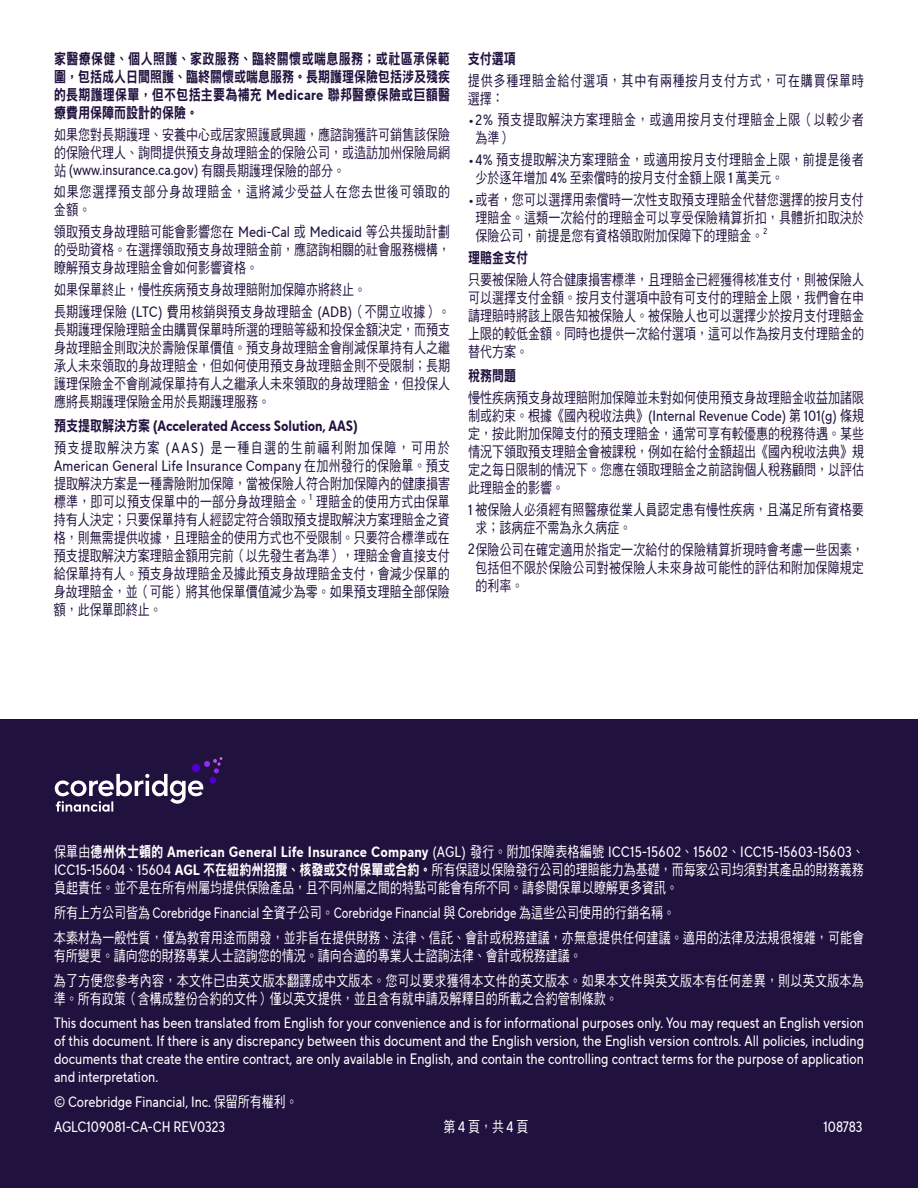
<style>
.page{position:relative;width:918px;height:1188px;background:#fff}
.page>*{position:absolute;margin:0;border:0;box-sizing:border-box;transform-origin:0 0}
.t1{font:15px/18px "DF Hei Std W5";color:#20113e;text-align:justify;scale:.8 1}
.t2{font:15px/18px "TT Norms Pro Cond";color:#fff;text-align:justify}
.t3{font:15px/18px "DF Hei Std W5";color:#fff;scale:.8 1}
.t4{font:15px "TT Norms Pro Cond";color:#20113e}
.t5{font:15px/18px "DF Hei Std W9";color:#20113e;text-align:justify;scale:.8 1}
.t6{font:15px/18px "DF Hei Std W5";letter-spacing:.025em;color:#fff;scale:.8 1}
.t7{font:15px "TT Norms Pro Cond";color:#fff;scale:.91 1}
.t8{font:15px/18px "DF Hei Std W5";letter-spacing:.065em;color:#20113e;scale:.8 1}
.t9{font:15px/18px "DF Hei Std W5";letter-spacing:.02em;color:#20113e;scale:.8 1}
.t10{font:700 15px "TT Norms Pro Cond";color:#20113e}
.t11{font:15px/18px "DF Hei Std W5";letter-spacing:.055em;color:#20113e;scale:.8 1}
.t12{font:15px "DF Hei Std W5";letter-spacing:.115em;color:#20113e;scale:.8 1}
.t13{font:8.7px "TT Norms Pro Cond";color:#20113e}
.s1{font-family:"TT Norms Pro Cond";font-weight:700}
.s2{font-family:"DF Hei Std W5"}
.s3{font-family:"TT Norms Pro Cond"}
.s4{font-family:"DF Hei Std W9";font-weight:400}
.s5{font-family:"DF Hei Std W9"}
.s6{font-weight:700}
</style>
<div class="page">
<div style="left:0;top:719px;width:918px;height:469px;background:#20113e"></div>
<svg style="left:55px;top:757px;width:168px;height:55px"></svg>
<div style="left:209px;top:777px;width:7px;height:7px;background:#4f00c9;border-radius:50%"></div>
<p class="t5" style="left:54px;top:49px;width:497px">家醫療保健、個人照護、家政服務、臨終關懷或喘息服務；或社區承保範圍，包括成人日間照護、臨終關懷或喘息服務。長期護理保險包括涉及殘疾的長期護理保單，但不包括主要為補充 <span class="s1">Medicare</span> 聯邦醫療保險或巨額醫療費用保障而設計的保險。</p>
<p class="t1" style="left:54px;top:125px;width:496px">如果您對長期護理、安養中心或居家照護感興趣，應諮詢獲許可銷售該保險的保險代理人、詢問提供預支身故理賠金的保險公司，或造訪加州保險局網</p>
<p class="t4" style="left:54px;top:160px;width:293px"><span class="s2">站</span> (www.insurance.ca.gov) <span class="s2">有關長期護理保險的部分。</span></p>
<p class="t8" style="left:54px;top:183px;width:497px">如果您選擇預支部分身故理賠金，這將減少受益人在您去世後可領取的金額。</p>
<p class="t1" style="left:54px;top:223px;width:497px">領取預支身故理賠可能會影響您在 <span class="s3">Medi-Cal</span> 或 <span class="s3">Medicaid</span> 等公共援助計劃的受助資格。在選擇領取預支身故理賠金前，應諮詢相關的社會服務機構，瞭解預支身故理賠金會如何影響資格。</p>
<p class="t1" style="left:54px;top:278px;width:497px;line-height:21.8px">如果保單終止，慢性疾病預支身故理賠附加保障亦將終止。<br>長期護理保險 <span class="s3">(LTC)</span> 費用核銷與預支身故理賠金 <span class="s3">(ADB)</span>（不開立收據）。</p>
<p class="t1" style="left:54px;top:320px;width:496px">長期護理保險理賠金由購買保單時所選的理賠等級和投保金額決定，而預支身故理賠金則取決於壽險保單價值。預支身故理賠金會削減保單持有人之繼承人未來領取的身故理賠金，但如何使用預支身故理賠金則不受限制；長期護理保險金不會削減保單持有人之繼承人未來領取的身故理賠金，但投保人應將長期護理保險金用於長期護理服務。</p>
<p class="t10" style="left:54px;top:415px;width:305px"><span class="s4">預支提取解決方案</span> (Accelerated Access Solution, AAS)</p>
<p class="t12" style="left:54px;top:440px;width:496px">預支提取解決方案 <span class="s3">(AAS)</span> 是一種自選的生前福利附加保障，可用於</p>
<p class="t4" style="left:54px;top:455px;width:398px">American General Life Insurance Company <span class="s2">在加州發行的保險單。預支</span></p>
<p class="t1" style="left:54px;top:475px;width:496px">提取解決方案是一種壽險附加保障，當被保險人符合附加保障內的健康損害標準，即可以預支保單中的一部分身故理賠金。</p>
<p class="t13" style="left:310px;top:491px;width:4px">1</p>
<p class="t1" style="left:54px;top:493px;width:496px;text-indent:262px">理賠金的使用方式由保單持有人決定；只要保單持有人經認定符合領取預支提取解決方案理賠金之資格，則無需提供收據，且理賠金的使用方式也不受限制。只要符合標準或在預支提取解決方案理賠金額用完前（以先發生者為準），理賠金會直接支付給保單持有人。預支身故理賠金及據此預支身故理賠金支付，會減少保單的身故理賠金，並（可能）將其他保單價值減少為零。如果預支理賠全部保險額，此保單即終止。</p>
<p class="t5" style="left:468px;top:49px;width:61px">支付選項</p>
<p class="t8" style="left:468px;top:71px;width:497px">提供多種理賠金給付選項，其中有兩種按月支付方式，可在購買保單時選擇：</p>
<p class="t11" style="left:476px;top:111px;width:487px;text-indent:-8px"><span class="s1">•</span> <span class="s3">2%</span> 預支提取解決方案理賠金，或適用按月支付理賠金上限（以較少者為準）</p>
<p class="t9" style="left:475px;top:151px;width:487px;text-indent:-7px"><span class="s1">•</span><span class="s3">4%</span> 預支提取解決方案理賠金，或適用按月支付理賠金上限，前提是後者少於逐年增加 <span class="s3">4%</span> 至索償時的按月支付金額上限 <span class="s3">1</span> 萬美元。</p>
<p class="t1" style="left:476px;top:190px;width:487px;text-indent:-8px"><span class="s1">•</span>或者，您可以選擇用索償時一次性支取預支理賠金代替您選擇的按月支付理賠金。這類一次給付的理賠金可以享受保險精算折扣，具體折扣取決於保險公司，前提是您有資格領取附加保障下的理賠金。</p>
<p class="t13" style="left:764px;top:224px;width:5px">2</p>
<p class="t5" style="left:468px;top:248px;width:76px">理賠金支付</p>
<p class="t1" style="left:468px;top:270px;width:496px">只要被保險人符合健康損害標準，且理賠金已經獲得核准支付，則被保險人可以選擇支付金額。按月支付選項中設有可支付的理賠金上限，我們會在申請理賠時將該上限告知被保險人。被保險人也可以選擇少於按月支付理賠金上限的較低金額。同時也提供一次給付選項，這可以作為按月支付理賠金的替代方案。</p>
<p class="t5" style="left:468px;top:367px;width:61px">稅務問題</p>
<p class="t1" style="left:468px;top:388px;width:496px">慢性疾病預支身故理賠附加保障並未對如何使用預支身故理賠金收益加諸限</p>
<p class="t4" style="left:468px;top:405px;width:397px"><span class="s2">制或約束。根據《國內稅收法典》</span>(Internal Revenue Code) <span class="s2">第</span> 101(g) <span class="s2">條規</span></p>
<p class="t1" style="left:468px;top:424px;width:496px">定，按此附加保障支付的預支理賠金，通常可享有較優惠的稅務待遇。某些情況下領取預支理賠金會被課稅，例如在給付金額超出《國內稅收法典》規定之每日限制的情況下。您應在領取理賠金之前諮詢個人稅務顧問，以評估此理賠金的影響。</p>
<p class="t1" style="left:476px;top:500px;width:487px;text-indent:-8px"><span class="s3">1</span> 被保險人必須經有照醫療從業人員認定患有慢性疾病，且滿足所有資格要求；該病症不需為永久病症。</p>
<p class="t1" style="left:476px;top:540px;width:487px;text-indent:-8px"><span class="s3">2</span> 保險公司在確定適用於指定一次給付的保險精算折現時會考慮一些因素，包括但不限於保險公司對被保險人未來身故可能性的評估和附加保障規定的利率。</p>
<p class="t2" style="left:54px;top:843px;width:811px"><span class="s2">保單由</span><span class="s5">德州休士頓的</span> <span class="s6">American General Life Insurance Company</span> (AGL) <span class="s2">發行。附加保障表格編號</span> ICC15-15602<span class="s2">、</span>15602<span class="s2">、</span>ICC15-15603-15603<span class="s2">、</span></p>
<p class="t3" style="left:54px;top:861px;width:1014px"><span class="s3">ICC15-15604</span>、<span class="s3">15604</span> <span class="s1">AGL</span> <span class="s5">不在紐約州招攬、核發或交付保單或合約。</span>所有保證以保險發行公司的理賠能力為基礎，而每家公司均須對其產品的財務義務負起責任。並不是在所有州屬均提供保險產品，且不同州屬之間的特點可能會有所不同。請參閱保單以瞭解更多資訊。</p>
<p class="t7" style="left:54px;top:902px;width:684px"><span class="s2">所有上方公司皆為</span> Corebridge Financial <span class="s2">全資子公司。</span>Corebridge Financial <span class="s2">與</span> Corebridge <span class="s2">為這些公司使用的行銷名稱。</span></p>
<p class="t3" style="left:54px;top:928px;width:1014px">本素材為一般性質，僅為教育用途而開發，並非旨在提供財務、法律、信託、會計或稅務建議，亦無意提供任何建議。適用的法律及法規很複雜，可能會有所變更。請向您的財務專業人士諮詢您的情況。請向合適的專業人士諮詢法律、會計或稅務建議。</p>
<p class="t6" style="left:54px;top:971px;width:1014px">為了方便您參考內容，本文件已由英文版本翻譯成中文版本。您可以要求獲得本文件的英文版本。如果本文件與英文版本有任何差異，則以英文版本為準。所有政策（含構成整份合約的文件）僅以英文提供，並且含有就申請及解釋目的所載之合約管制條款。</p>
<p class="t2" style="left:54px;top:1014px;width:812px">This document has been translated from English for your convenience and is for informational purposes only. You may request an English version of this document. If there is any discrepancy between this document and the English version, the English version controls. All policies, including documents that create the entire contract, are only available in English, and contain the controlling contract terms for the purpose of application and interpretation.</p>
<p class="t2" style="left:54px;top:1089px;width:245px;line-height:24.8px">© Corebridge Financial, Inc. <span class="s2">保留所有權利。<br></span>AGLC109081-CA-CH REV0323</p>
<p class="t3" style="left:444px;top:1117px;width:108px">第 <span class="s3">4</span> 頁，共 <span class="s3">4</span> 頁</p>
<p class="t2" style="left:824px;top:1118px;width:40px">108783</p>
</div>
